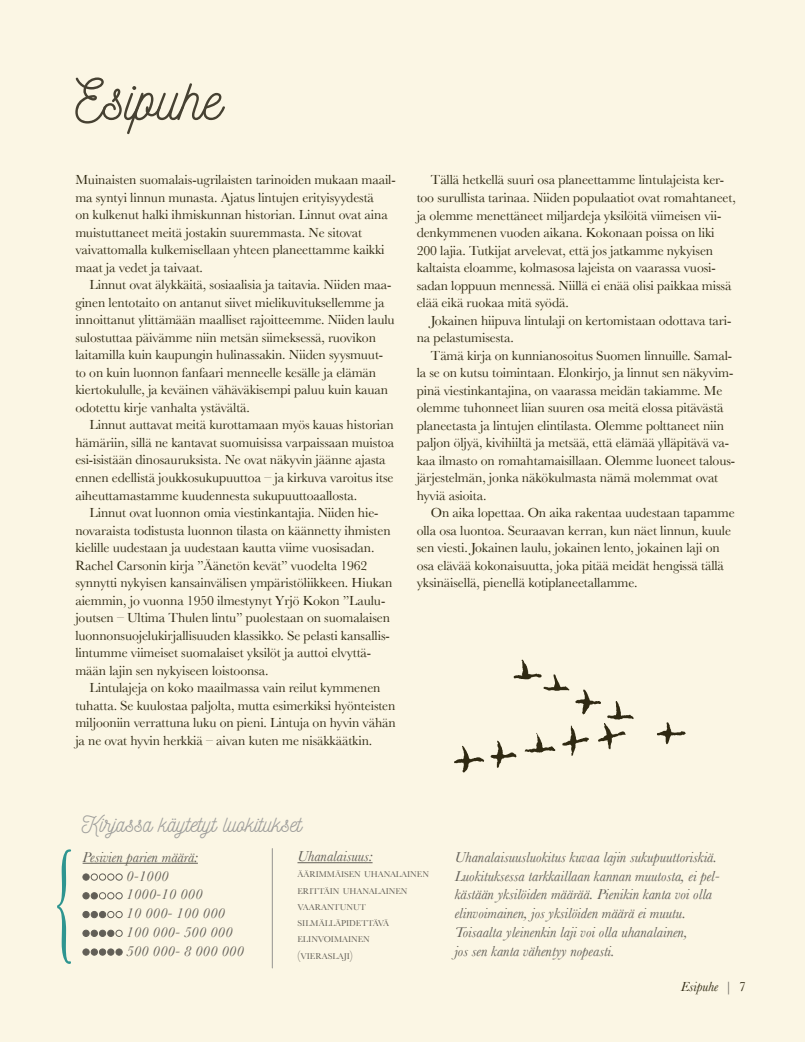
<style>
.page{position:relative;width:805px;height:1042px;background:#fff}
.page>*{position:absolute;margin:0;border:0;box-sizing:border-box;transform-origin:0 0}
.t1{font:57.5px "Nickainley";color:#484439}
.t2{font:22.5px "Nickainley";color:#9e9e9b}
.t3{font:italic 15px/18.8px "Baskerville";color:#625f57}
.t4{font:13.75px/17.5px "Baskerville";letter-spacing:-.01em;color:#2f2912}
.t5{font:italic 13.75px "Baskerville";color:#2f2912}
.t6{font:8.75px/16.2px "Baskerville";color:#625f57}
.s1{font-size:12.5px}
.s2{font-style:normal;color:#6d6a63}
.s3{font-style:normal}
</style>
<div class="page">
<div style="left:0;top:0;width:804px;height:1042px;background:#fbf6e4"></div>
<hr style="left:83px;top:863px;width:115px;height:1px;background:#625f57">
<div style="left:99px;top:873px;width:7px;height:7px;border:1px solid #625f57;border-radius:50%"></div>
<div style="left:107px;top:873px;width:7px;height:7px;border:1px solid #625f57;border-radius:50%"></div>
<div style="left:116px;top:873px;width:6px;height:7px;border:1px solid #625f57;border-radius:50%"></div>
<div style="left:91px;top:873px;width:7px;height:7px;border:1px solid #625f57;border-radius:50%"></div>
<svg style="left:83px;top:874px;width:6px;height:6px"></svg>
<div style="left:83px;top:873px;width:6px;height:7px;border:1px solid #625f57;border-radius:50%"></div>
<div style="left:99px;top:892px;width:7px;height:7px;border:1px solid #625f57;border-radius:50%"></div>
<div style="left:107px;top:892px;width:7px;height:7px;border:1px solid #625f57;border-radius:50%"></div>
<div style="left:116px;top:892px;width:6px;height:7px;border:1px solid #625f57;border-radius:50%"></div>
<div style="left:91px;top:892px;width:6px;height:7px;background:#625f57;border-radius:50%"></div>
<div style="left:91px;top:892px;width:7px;height:7px;border:1px solid #625f57;border-radius:50%"></div>
<div style="left:83px;top:892px;width:6px;height:7px;background:#625f57;border-radius:50%"></div>
<div style="left:83px;top:892px;width:6px;height:7px;border:1px solid #625f57;border-radius:50%"></div>
<div style="left:99px;top:911px;width:7px;height:6px;background:#625f57;border-radius:50%"></div>
<div style="left:99px;top:911px;width:7px;height:7px;border:1px solid #625f57;border-radius:50%"></div>
<div style="left:107px;top:911px;width:7px;height:7px;border:1px solid #625f57;border-radius:50%"></div>
<div style="left:116px;top:911px;width:6px;height:7px;border:1px solid #625f57;border-radius:50%"></div>
<div style="left:91px;top:911px;width:7px;height:7px;border:1px solid #625f57;border-radius:50%"></div>
<svg style="left:83px;top:911px;width:14px;height:6px"></svg>
<div style="left:83px;top:911px;width:6px;height:7px;border:1px solid #625f57;border-radius:50%"></div>
<div style="left:99px;top:930px;width:7px;height:6px;background:#625f57;border-radius:50%"></div>
<div style="left:99px;top:930px;width:7px;height:7px;border:1px solid #625f57;border-radius:50%"></div>
<svg style="left:108px;top:930px;width:6px;height:6px"></svg>
<div style="left:107px;top:930px;width:7px;height:7px;border:1px solid #625f57;border-radius:50%"></div>
<div style="left:116px;top:930px;width:6px;height:7px;border:1px solid #625f57;border-radius:50%"></div>
<div style="left:91px;top:930px;width:7px;height:7px;border:1px solid #625f57;border-radius:50%"></div>
<svg style="left:83px;top:930px;width:14px;height:6px"></svg>
<div style="left:83px;top:930px;width:6px;height:7px;border:1px solid #625f57;border-radius:50%"></div>
<div style="left:99px;top:949px;width:7px;height:6px;background:#625f57;border-radius:50%"></div>
<div style="left:99px;top:948px;width:7px;height:7px;border:1px solid #625f57;border-radius:50%"></div>
<div style="left:107px;top:948px;width:7px;height:7px;border:1px solid #625f57;border-radius:50%"></div>
<svg style="left:108px;top:949px;width:14px;height:6px"></svg>
<div style="left:116px;top:948px;width:6px;height:7px;border:1px solid #625f57;border-radius:50%"></div>
<div style="left:91px;top:948px;width:7px;height:7px;border:1px solid #625f57;border-radius:50%"></div>
<svg style="left:83px;top:949px;width:14px;height:6px"></svg>
<div style="left:83px;top:948px;width:6px;height:7px;border:1px solid #625f57;border-radius:50%"></div>
<svg style="left:57px;top:849px;width:14px;height:115px"></svg>
<hr style="left:297px;top:862px;width:75px;height:1px;background:#625f57">
<hr style="left:272px;top:848px;width:1px;height:120px;background:#959490">
<img style="left:454px;top:659px;width:232px;height:114px">
<h1 class="t1" style="left:75px;top:63px;width:148px">Esipuhe</h1>
<p class="t4" style="left:75px;top:171px;width:322px">Muinaisten suomalais-ugrilaisten tarinoiden mukaan maail&shy;ma syntyi linnun munasta. Ajatus lintujen erityisyydestä<br>on kulkenut halki ihmiskunnan historian. Linnut ovat aina muistuttaneet meitä jostakin suuremmasta. Ne sitovat vaivattomalla kulkemisellaan yhteen planeettamme kaikki maat ja vedet ja taivaat.</p>
<p class="t4" style="left:75px;top:276px;width:321px;text-indent:14px">Linnut ovat älykkäitä, sosiaalisia ja taitavia. Niiden maa&shy;ginen lentotaito on antanut siivet mielikuvituksellemme ja innoittanut ylittämään maalliset rajoitteemme. Niiden laulu sulostuttaa päivämme niin metsän siimeksessä, ruovikon laitamilla kuin kaupungin hulinassakin. Niiden syysmuut&shy;to on kuin luonnon fanfaari menneelle kesälle ja elämän kiertokululle, ja keväinen vähäväkisempi paluu kuin kauan odotettu kirje vanhalta ystävältä.</p>
<p class="t4" style="left:75px;top:416px;width:320px;text-indent:14px">Linnut auttavat meitä kurottamaan myös kauas historian hämäriin, sillä ne kantavat suomuisissa varpaissaan muistoa esi-isistään dinosauruksista. Ne ovat näkyvin jäänne ajasta ennen edellistä joukkosukupuuttoa – ja kirkuva varoitus itse aiheuttamastamme kuudennesta sukupuuttoaallosta.</p>
<p class="t4" style="left:75px;top:504px;width:318px;text-indent:14px">Linnut ovat luonnon omia viestinkantajia. Niiden hie&shy;novaraista todistusta luonnon tilasta on käännetty ihmisten kielille uudestaan ja uudestaan kautta viime vuosisadan.<br>Rachel Carsonin kirja ”Äänetön kevät” vuodelta 1962 synnytti nykyisen kansainvälisen ympäristöliikkeen. Hiukan aiemmin, jo vuonna 1950 ilmestynyt Yrjö Kokon ”Laulu&shy;joutsen – Ultima Thulen lintu” puolestaan on suomalaisen luonnonsuojelukirjallisuuden klassikko. Se pelasti kansallis&shy;lintumme viimeiset suomalaiset yksilöt ja auttoi elvyttä&shy;mään lajin sen nykyiseen loistoonsa.</p>
<p class="t4" style="left:75px;top:679px;width:322px;text-indent:14px">Lintulajeja on koko maailmassa vain reilut kymmenen tuhatta. Se kuulostaa paljolta, mutta esimerkiksi hyönteisten miljooniin verrattuna luku on pieni. Lintuja on hyvin vähän ja ne ovat hyvin herkkiä – aivan kuten me nisäkkäätkin.</p>
<p class="t4" style="left:416px;top:171px;width:320px;text-indent:14px">Tällä hetkellä suuri osa planeettamme lintulajeista ker&shy;too surullista tarinaa. Niiden populaatiot ovat romahtaneet, ja olemme menettäneet miljardeja yksilöitä viimeisen vii&shy;denkymmenen vuoden aikana. Kokonaan poissa on liki 200 lajia. Tutkijat arvelevat, että jos jatkamme nykyisen kaltaista eloamme, kolmasosa lajeista on vaarassa vuosi&shy;sadan loppuun mennessä. Niillä ei enää olisi paikkaa missä elää eikä ruokaa mitä syödä.</p>
<p class="t4" style="left:416px;top:311px;width:316px;text-indent:14px">Jokainen hiipuva lintulaji on kertomistaan odottava tari&shy;na pelastumisesta.</p>
<p class="t4" style="left:416px;top:346px;width:320px;text-indent:14px">Tämä kirja on kunnianosoitus Suomen linnuille. Samal&shy;la se on kutsu toimintaan. Elonkirjo, ja linnut sen näkyvim&shy;pinä viestinkantajina, on vaarassa meidän takiamme. Me olemme tuhonneet liian suuren osa meitä elossa pitävästä planeetasta ja lintujen elintilasta. Olemme polttaneet niin paljon öljyä, kivihiiltä ja metsää, että elämää ylläpitävä va&shy;kaa ilmasto on romahtamaisillaan. Olemme luoneet talous&shy;järjestelmän, jonka näkökulmasta nämä molemmat ovat hyviä asioita.</p>
<p class="t4" style="left:416px;top:504px;width:319px;text-indent:14px">On aika lopettaa. On aika rakentaa uudestaan tapamme olla osa luontoa. Seuraavan kerran, kun näet linnun, kuule sen viesti. Jokainen laulu, jokainen lento, jokainen laji on osa elävää kokonaisuutta, joka pitää meidät hengissä tällä yksinäisellä, pienellä kotiplaneetallamme.</p>
<h2 class="t2" style="left:82px;top:810px;width:222px">Kirjassa käytetyt luokitukset</h2>
<p class="t3" style="left:297px;top:847px;width:77px">Uhanalaisuus:</p>
<p class="t6" style="left:297px;top:866px;width:133px">ÄÄRIMMÄISEN UHANALAINEN<br>ERITTÄIN UHANALAINEN<br>VAARANTUNUT<br>SILMÄLLÄPIDETTÄVÄ<br>ELINVOIMAINEN<br><span class="s1">(</span>VIERASLAJI<span class="s1">)</span></p>
<p class="t3" style="left:126px;top:847px;width:119px;text-indent:-44px">Pesivien parien määrä:<br>0-1000<br>1000-10 000<br>10 000- 100 000<br>100 000- 500 000<br>500 000- 8 000 000</p>
<p class="t3" style="left:454px;top:847px;width:266px">Uhanalaisuusluokitus kuvaa lajin sukupuuttoriskiä.<br>Luokituksessa tarkkaillaan kannan muutosta, ei pel&shy;kästään yksilöiden määrää. Pienikin kanta voi olla elinvoimainen, jos yksilöiden määrä ei muutu.<br>Toisaalta yleinenkin laji voi olla uhanalainen,<br>jos sen kanta vähentyy nopeasti.</p>
<p class="t5" style="left:680px;top:978px;width:67px">Esipuhe <span class="s2">|</span> <span class="s3">7</span></p>
</div>
